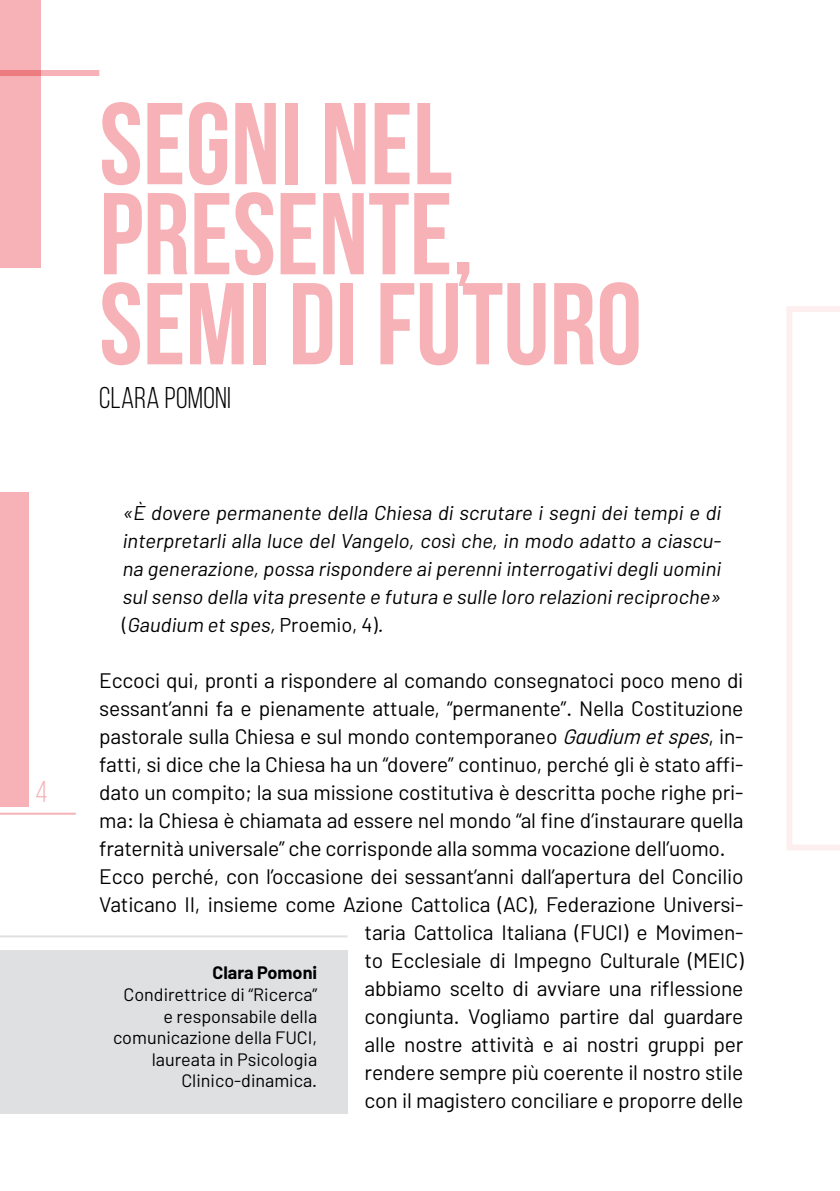
<style>
.page{position:relative;width:840px;height:1191px;background:#fff}
.page>*{position:absolute;margin:0;border:0;box-sizing:border-box;transform-origin:0 0}
.t1{font:700 116px/90px "Bebas Neue";color:#f6b2b6}
.t2{font:30px "Bebas Neue";letter-spacing:.01em;color:#000}
.t3{font:30px "Bebas Neue";color:#f6b2b6}
.t4{font:21px "Barlow";letter-spacing:-.01em;color:#000}
.t5{font:20px/28px "Barlow";letter-spacing:-.17em;color:#000;text-align:justify}
.t6{font:18px/21.6px "Barlow";color:#000;text-align:right}
.t7{font:700 18px "Barlow";color:#000}
.s1{font-style:italic}
</style>
<div class="page">
<div style="left:0;top:492px;width:29px;height:314px;background:#f6b2b6"></div>
<hr style="left:0;top:812px;width:76px;height:2px;background:#f6b2b6">
<div style="left:0;top:70px;width:99px;height:6px;background:#f6b2b6"></div>
<div style="left:0;top:0;width:41px;height:268px;background:#f6b2b6"></div>
<div style="left:0;top:949px;width:347px;height:164px;background:#dfe0e2"></div>
<hr style="left:0;top:935px;width:347px;height:2px;background:#dfe0e2">
<svg style="left:787px;top:306px;width:52px;height:544px"></svg>
<h2 class="t3" style="left:35px;top:775px;width:14px">4</h2>
<h1 class="t1" style="left:99px;top:98px;width:544px">SEGNI NEL<br>PRESENTE,<br>SEMI DI FUTURO</h1>
<h2 class="t2" style="left:99px;top:382px;width:133px">CLARA POMONI</h2>
<p class="t5" style="left:122px;top:498px;width:603px">«È dovere permanente della Chiesa di scrutare i segni dei tempi e di interpretarli alla luce del Vangelo, così che, in modo adatto a ciascu&shy;na generazione,possa rispondere aiperenniinterrogatividegliuomini sulsenso della vita presente e futura e sulle loro relazionireciproche» ( Gaudium et spes,P ro e m i o , 4 ).</p>
<p class="t4" style="left:99px;top:667px;width:645px">Eccoci qui, pronti a rispondere al comando consegnatoci poco meno di</p>
<p class="t4" style="left:99px;top:695px;width:645px">sessant’anni fa e pienamente attuale, “permanente”. Nella Costituzione</p>
<p class="t4" style="left:99px;top:723px;width:645px">pastorale sulla Chiesa e sul mondo contemporaneo <span class="s1">Gaudium etspes</span>, in-</p>
<p class="t4" style="left:99px;top:751px;width:645px">fatti, si dice che la Chiesa ha un “dovere” continuo, perché gli è stato affi-</p>
<p class="t4" style="left:99px;top:779px;width:645px">dato un compito; la sua missione costitutiva è descritta poche righe pri-</p>
<p class="t4" style="left:99px;top:807px;width:645px">ma: la Chiesa è chiamata ad essere nel mondo “al fine d’instaurare quella</p>
<p class="t4" style="left:99px;top:835px;width:627px">fraternità universale” che corrisponde alla somma vocazione dell’uomo.</p>
<p class="t4" style="left:99px;top:863px;width:645px">Ecco perché, con l’occasione dei sessant’anni dall’apertura del Concilio</p>
<p class="t4" style="left:99px;top:891px;width:645px">Vaticano II, insieme come Azione Cattolica (AC), Federazione Universi-</p>
<p class="t4" style="left:364px;top:919px;width:380px">taria Cattolica Italiana (FUCI) e Movimen-</p>
<p class="t4" style="left:364px;top:947px;width:380px">to Ecclesiale di Impegno Culturale (MEIC)</p>
<p class="t4" style="left:364px;top:975px;width:380px">abbiamo scelto di avviare una riflessione</p>
<p class="t4" style="left:364px;top:1003px;width:380px">congiunta. Vogliamo partire dal guardare</p>
<p class="t4" style="left:364px;top:1031px;width:380px">alle nostre attività e ai nostri gruppi per</p>
<p class="t4" style="left:364px;top:1059px;width:380px">rendere sempre più coerente il nostro stile</p>
<p class="t4" style="left:364px;top:1087px;width:380px">con il magistero conciliare e proporre delle</p>
<p class="t7" style="left:212px;top:961px;width:106px">Clara Pomoni</p>
<p class="t6" style="left:113px;top:983px;width:205px">Condirettrice di “Ricerca” e responsabile della comunicazione della FUCI, laureata in Psicologia<br>Clinico-dinamica.</p>
</div>
